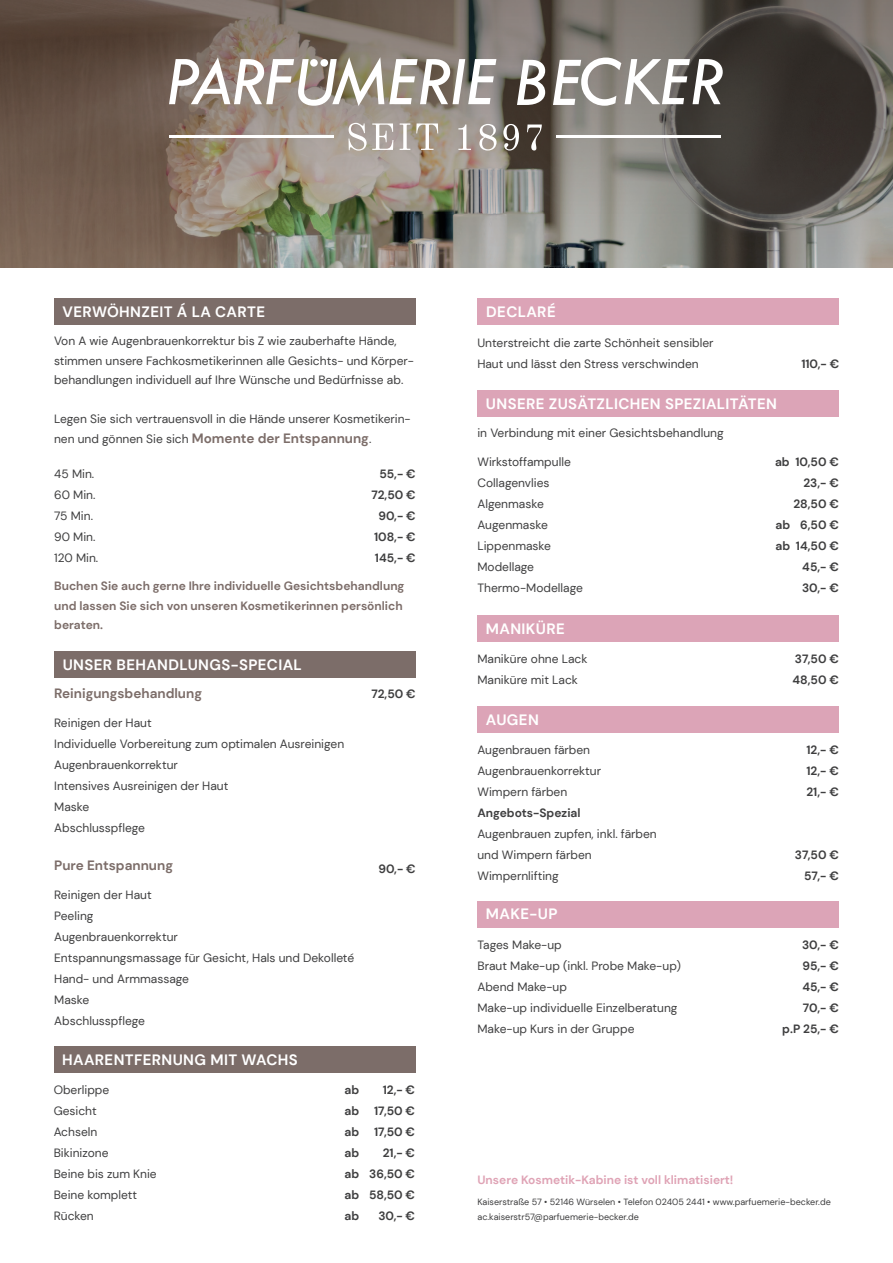
<style>
.page{position:relative;width:893px;height:1263px;background:#fff}
.page>*{position:absolute;margin:0;border:0;box-sizing:border-box;transform-origin:0 0}
.t1{font:700 15px "DM Sans";letter-spacing:.025em;color:#fff}
.t2{font:700 13.5px "DM Sans";color:#7c6d69}
.t3{font:12px/21px "DM Sans";color:#3e3e3f}
.t4{font:700 12px/21px "DM Sans";color:#3e3e3f;text-align:right}
.t5{font:700 12px/19.5px "DM Sans";color:#7c6d69}
.t6{font:700 12px "DM Sans";color:#dfa3b5}
.t7{font:9px/15px "DM Sans";color:#3e3e3f}
.s1{font-weight:400;font-size:12px;color:#3e3e3f}
</style>
<div class="page">
<img style="left:0;top:0;width:893px;height:268px">
<div style="left:478px;top:298px;width:361px;height:27px;background:#dca4b7"></div>
<div style="left:477px;top:390px;width:362px;height:27px;background:#dca4b7"></div>
<div style="left:477px;top:615px;width:362px;height:27px;background:#dca4b7"></div>
<div style="left:477px;top:706px;width:362px;height:26px;background:#dca4b7"></div>
<div style="left:477px;top:901px;width:362px;height:27px;background:#dca4b7"></div>
<div style="left:54px;top:1046px;width:361px;height:26px;background:#7c6d69"></div>
<svg style="left:169px;top:57px;width:327px;height:49px"></svg>
<svg style="left:517px;top:60px;width:28px;height:45px"></svg>
<svg style="left:553px;top:58px;width:170px;height:48px"></svg>
<svg style="left:348px;top:123px;width:45px;height:28px"></svg>
<svg style="left:400px;top:123px;width:10px;height:27px"></svg>
<svg style="left:416px;top:123px;width:22px;height:27px"></svg>
<svg style="left:458px;top:125px;width:13px;height:25px"></svg>
<svg style="left:479px;top:124px;width:18px;height:27px"></svg>
<svg style="left:503px;top:124px;width:16px;height:27px"></svg>
<svg style="left:527px;top:125px;width:15px;height:26px"></svg>
<hr style="left:169px;top:135px;width:164px;height:3px;background:#fff">
<hr style="left:556px;top:135px;width:165px;height:3px;background:#fff">
<div style="left:54px;top:651px;width:362px;height:27px;background:#7c6d69"></div>
<div style="left:54px;top:298px;width:362px;height:27px;background:#7c6d69"></div>
<p class="t1" style="left:63px;top:303px;width:204px">VERWÖHNZEIT Á LA CARTE</p>
<p class="t3" style="left:54px;top:331px;width:362px;line-height:19.5px">Von A wie Augenbrauenkorrektur bis Z wie zauberhafte Hände, stimmen unsere Fachkosmetikerinnen alle Gesichts- und Körper&shy;behandlungen individuell auf Ihre Wünsche und Bedürfnisse ab.</p>
<p class="t3" style="left:54px;top:408px;width:358px">Legen Sie sich vertrauensvoll in die Hände unserer Kosmetikerin-</p>
<p class="t2" style="left:54px;top:429px;width:319px"><span class="s1">nen und gönnen Sie sich</span> Momente der Entspannung<span class="s1">.</span></p>
<p class="t3" style="left:54px;top:464px;width:46px">45 Min.<br>60 Min.<br>75 Min.<br>90 Min.<br>120 Min.</p>
<p class="t5" style="left:54px;top:576px;width:352px">Buchen Sie auch gerne Ihre individuelle Gesichtsbehandlung und lassen Sie sich von unseren Kosmetikerinnen persönlich beraten.</p>
<p class="t4" style="left:371px;top:464px;width:46px">55,- €<br>72,50 €<br>90,- €<br>108,- €<br>145,- €</p>
<p class="t1" style="left:63px;top:655px;width:241px">UNSER BEHANDLUNGS-SPECIAL</p>
<p class="t2" style="left:54px;top:685px;width:149px">Reinigungsbehandlung</p>
<p class="t3" style="left:54px;top:712px;width:292px">Reinigen der Haut<br>Individuelle Vorbereitung zum optimalen Ausreinigen<br>Augenbrauenkorrektur<br>Intensives Ausreinigen der Haut<br>Maske<br>Abschlusspflege</p>
<p class="t2" style="left:54px;top:857px;width:120px">Pure Entspannung</p>
<p class="t3" style="left:54px;top:884px;width:302px">Reinigen der Haut<br>Peeling<br>Augenbrauenkorrektur<br>Entspannungsmassage für Gesicht, Hals und Dekolleté<br>Hand- und Armmassage<br>Maske<br>Abschlusspflege</p>
<p class="t1" style="left:62px;top:1050px;width:237px">HAARENTFERNUNG MIT WACHS</p>
<p class="t3" style="left:54px;top:1080px;width:105px">Oberlippe<br>Gesicht<br>Achseln<br>Bikinizone<br>Beine bis zum Knie<br>Beine komplett<br>Rücken</p>
<p class="t4" style="left:345px;top:1079px;width:16px;text-align:justify">ab ab ab ab ab ab ab</p>
<p class="t4" style="left:371px;top:684px;width:46px">72,50 €</p>
<p class="t4" style="left:378px;top:858px;width:39px">90,- €</p>
<p class="t4" style="left:369px;top:1079px;width:48px">12,- €<br>17,50 €<br>17,50 €<br>21,- €<br>36,50 €<br>58,50 €<br>30,- €</p>
<p class="t1" style="left:486px;top:303px;width:71px">DECLARÉ</p>
<p class="t3" style="left:477px;top:333px;width:238px">Unterstreicht die zarte Schönheit sensibler<br>Haut und lässt den Stress verschwinden</p>
<p class="t4" style="left:801px;top:354px;width:39px">110,- €</p>
<p class="t1" style="left:486px;top:394px;width:293px">UNSERE ZUSÄTZLICHEN SPEZIALITÄTEN</p>
<p class="t3" style="left:477px;top:422px;width:248px">in Verbindung mit einer Gesichtsbehandlung</p>
<p class="t3" style="left:477px;top:452px;width:107px">Wirkstoffampulle<br>Collagenvlies<br>Algenmaske<br>Augenmaske<br>Lippenmaske<br>Modellage<br>Thermo-Modellage</p>
<p class="t4" style="left:775px;top:451px;width:65px">ab 10,50 €<br>23,- €<br>28,50 €<br>ab 6,50 € ab 14,50 €<br>45,- €<br>30,- €</p>
<p class="t1" style="left:486px;top:619px;width:80px">MANIKÜRE</p>
<p class="t3" style="left:477px;top:649px;width:111px">Maniküre ohne Lack<br>Maniküre mit Lack</p>
<p class="t4" style="left:793px;top:649px;width:48px;text-align:left">37,50 €<br>48,50 €</p>
<p class="t1" style="left:486px;top:710px;width:54px">AUGEN</p>
<p class="t3" style="left:477px;top:739px;width:125px">Augenbrauen färben<br>Augenbrauenkorrektur<br>Wimpern färben</p>
<p class="t4" style="left:477px;top:802px;width:105px">Angebots-Spezial</p>
<p class="t3" style="left:477px;top:823px;width:181px">Augenbrauen zupfen, inkl. färben und Wimpern färben<br>Wimpernlifting</p>
<p class="t4" style="left:806px;top:739px;width:34px;text-align:justify">12,- € 12,- € 21,- €</p>
<p class="t4" style="left:795px;top:844px;width:45px">37,50 €<br>57,- €</p>
<p class="t1" style="left:486px;top:905px;width:73px">MAKE-UP</p>
<p class="t3" style="left:477px;top:934px;width:205px">Tages Make-up<br>Braut Make-up (inkl. Probe Make-up)<br>Abend Make-up<br>Make-up individuelle Einzelberatung<br>Make-up Kurs in der Gruppe</p>
<p class="t4" style="left:782px;top:934px;width:58px">30,- €<br>95,- €<br>45,- €<br>70,- € p.P 25,- €</p>
<p class="t6" style="left:477px;top:1172px;width:258px">Unsere Kosmetik-Kabine ist voll klimatisiert!</p>
<p class="t7" style="left:477px;top:1195px;width:355px">Kaiserstraße 57 • 52146 Würselen • Telefon 02405 2441 • www.parfuemerie-becker.de ac.kaiserstr57@parfuemerie-becker.de</p>
</div>
